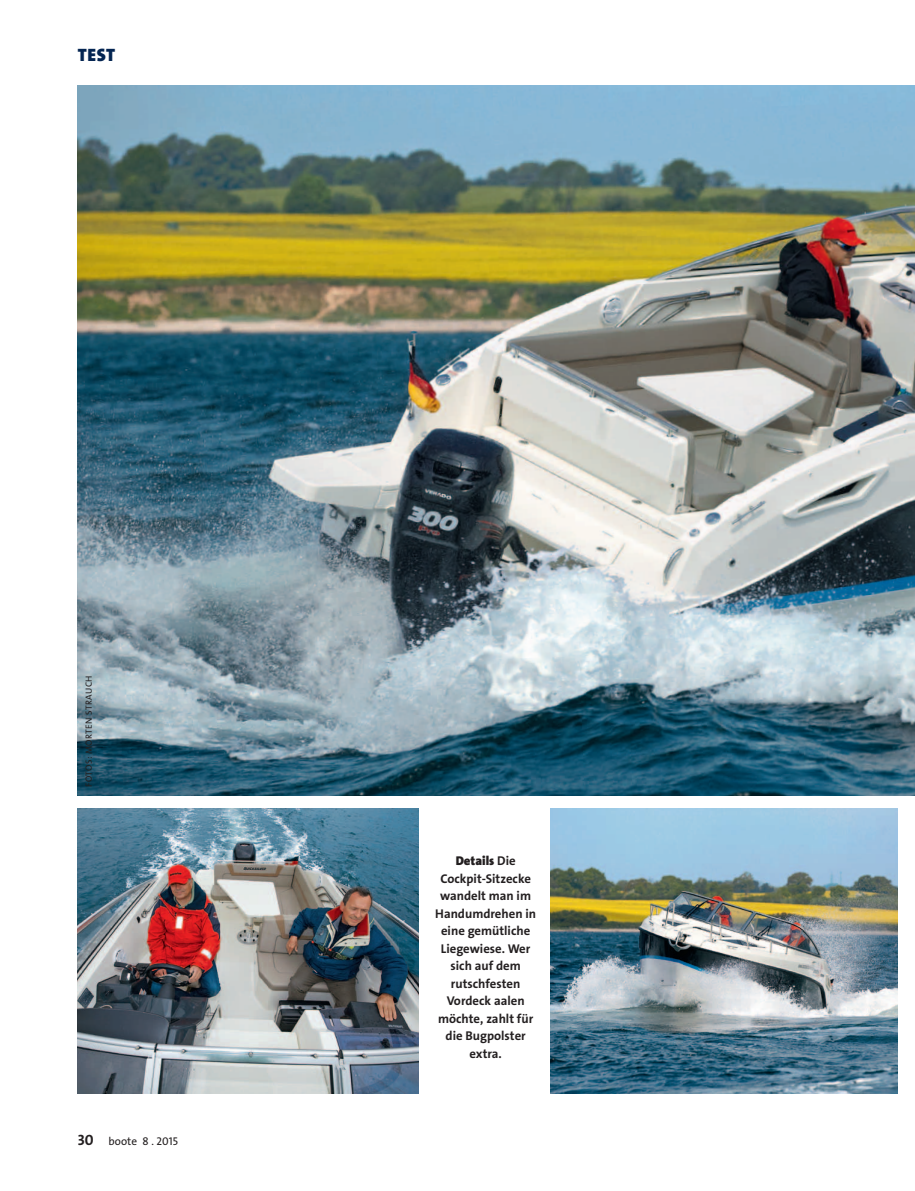
<style>
.page{position:relative;width:915px;height:1191px;background:#fff}
.page>*{position:absolute;margin:0;border:0;box-sizing:border-box;transform-origin:0 0}
.t1{font:900 18px "The Sans LP9";color:#042552}
.t2{font:12.75px/17.5px "The Sans LP7 Bld";color:#231f20;text-align:center}
.t3{font:900 12.75px "The Sans LP9";color:#231f20}
.t4{font:11.25px "The Sans LP5 Plain";color:#231f20}
.t5{font:9px "The Sans LP5 Plain";letter-spacing:.04em;color:#231f20}
.s1{font-family:"The Sans LP7 Bld";font-size:15px}
.s2{font-family:"The Sans LP7 Bld";font-weight:400}
</style>
<div class="page">
<img style="left:78px;top:85px;width:836px;height:710px">
<img style="left:78px;top:808px;width:340px;height:285px">
<img style="left:550px;top:808px;width:347px;height:285px">
<h1 class="t1" style="left:78px;top:43px;width:37px">Test</h1>
<p class="t5" style="left:83px;top:787px;width:113px;rotate:-90deg">Fotos: Morten Strauch</p>
<p class="t4" style="left:78px;top:1134px;width:102px"><span class="s1">30</span> boote 8 . 2015</p>
<p class="t3" style="left:455px;top:852px;width:62px">Details <span class="s2">Die</span></p>
<p class="t2" style="left:435px;top:869px;width:102px">Cockpit-Sitzecke wandelt man im<br>Handumdrehen in eine gemütliche<br>Liegewiese. Wer sich auf dem rutschfesten<br>Vordeck aalen möchte, zahlt für die Bugpolster extra.</p>
</div>
